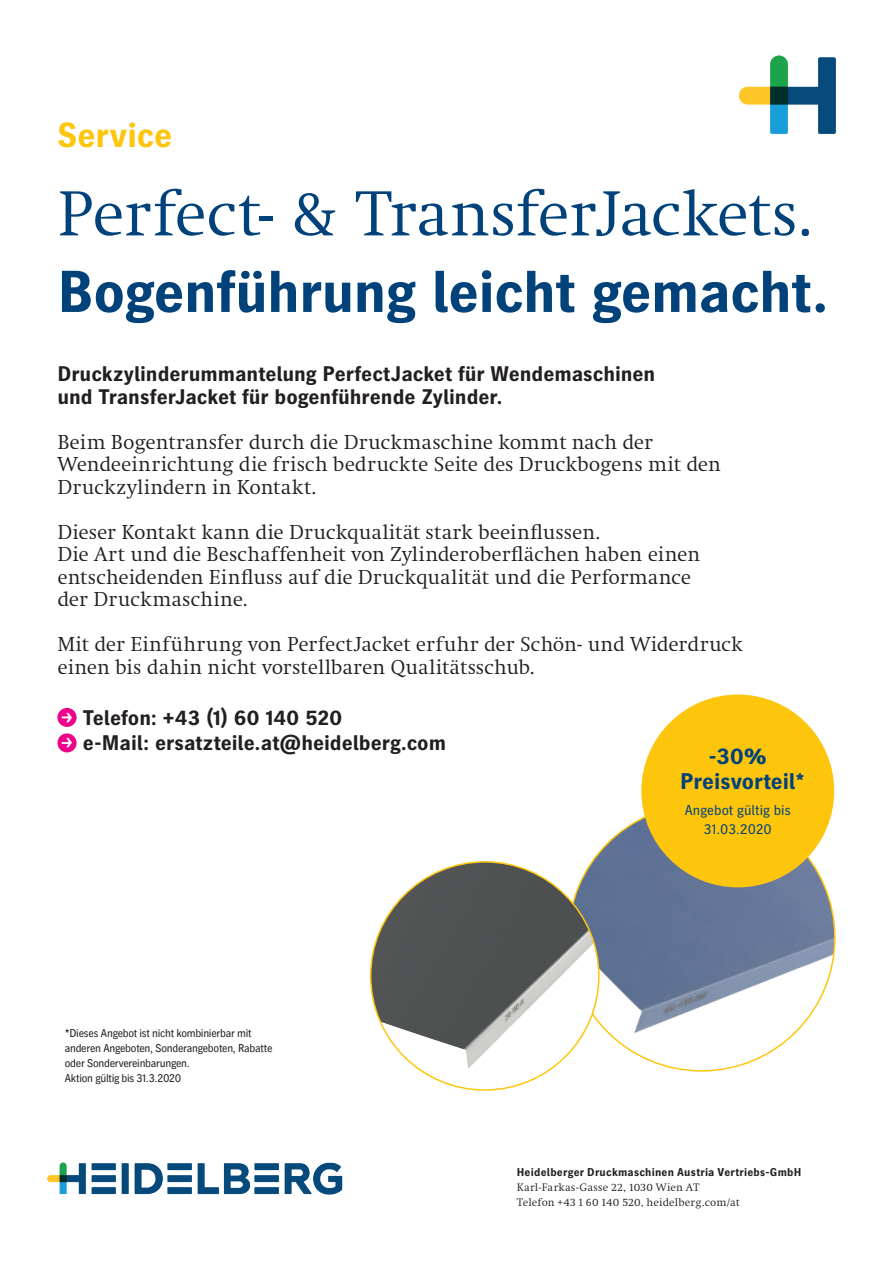
<style>
.page{position:relative;width:893px;height:1263px;background:#fff}
.page>*{position:absolute;margin:0;border:0;box-sizing:border-box;transform-origin:0 0}
.t1{font:66px "Heidelberg Antiqua ML";letter-spacing:-.02em;color:#004279}
.t2{font:700 58.5px "Heidelbg Gothic Web Ml";letter-spacing:-.01em;color:#004279}
.t3{font:700 34.5px "Heidelberg Gothic Ml";color:#fec50d}
.t4{font:700 22.5px/25.5px "Heidelberg Gothic Ml";color:#004279;text-align:center}
.t5{font:21px/22.5px "Heidelberg Antiqua ML";color:#231f20}
.t6{font:700 21px/22.5px "Heidelberg Gothic Ml";color:#231f20}
.t7{font:14.25px/19.2px "Heidelberg Gothic Ml";letter-spacing:.005em;color:#004279;text-align:center}
.t8{font:11.25px/14.9px "Heidelbg Gothic Web Ml";letter-spacing:-.025em;color:#231f20}
.t9{font:11.25px/14.9px "Heidelberg Antiqua ML";letter-spacing:.015em;color:#231f20}
.t10{font:700 11.25px "Heidelberg Gothic Ml";letter-spacing:.02em;color:#231f20}
.s1{font-weight:400;font-size:24.3px;color:#fff}
</style>
<div class="page">
<img style="left:568px;top:804px;width:267px;height:267px;border-radius:133px">
<svg style="left:62px;top:708px;width:627px;height:19px"></svg>
<svg style="left:62px;top:733px;width:599px;height:19px"></svg>
<div style="left:642px;top:695px;width:191px;height:192px;background:#fec50d;border-radius:50%"></div>
<img style="left:371px;top:862px;width:228px;height:228px;border-radius:114px">
<img style="left:738px;top:55px;width:98px;height:79px">
<img style="left:47px;top:1162px;width:296px;height:33px">
<h3 class="t3" style="left:57px;top:116px;width:116px">Service</h3>
<h1 class="t1" style="left:57px;top:177px;width:758px">Perfect- &amp; TransferJackets.</h1>
<h2 class="t2" style="left:57px;top:259px;width:773px">Bogenführung leicht gemacht.</h2>
<p class="t6" style="left:57px;top:363px;width:599px">Druckzylinderummantelung PerfectJacket für Wendemaschinen und TransferJacket für bogenführende Zylinder.</p>
<p class="t5" style="left:57px;top:431px;width:665px">Beim Bogentransfer durch die Druckmaschine kommt nach der<br>Wendeeinrichtung die frisch bedruckte Seite des Druckbogens mit den<br>Druckzylindern in Kontakt.</p>
<p class="t5" style="left:57px;top:521px;width:644px">Dieser Kontakt kann die Druckqualität stark beeinflussen.<br>Die Art und die Beschaffenheit von Zylinderoberflächen haben einen entscheidenden Einfluss auf die Druckqualität und die Performance der Druckmaschine.</p>
<p class="t5" style="left:57px;top:633px;width:687px">Mit der Einführung von PerfectJacket erfuhr der Schön- und Widerdruck einen bis dahin nicht vorstellbaren Qualitätsschub.</p>
<p class="t6" style="left:65px;top:705px;width:383px;line-height:25.5px"><span class="s1">›</span> Telefon: +43 (1) 60 140 520<br><span class="s1">›</span> e-Mail: ersatzteile.at@heidelberg.com</p>
<p class="t4" style="left:680px;top:744px;width:126px">-30%<br>Preisvorteil*</p>
<p class="t7" style="left:685px;top:800px;width:108px">Angebot gültig bis<br>31.03.2020</p>
<p class="t8" style="left:65px;top:1026px;width:209px">*Dieses Angebot ist nicht kombinierbar mit anderen Angeboten, Sonderangeboten, Rabatte oder Sondervereinbarungen.<br>Aktion gültig bis 31.3.2020</p>
<p class="t10" style="left:517px;top:1166px;width:286px">Heidelberger Druckmaschinen Austria Vertriebs-GmbH</p>
<p class="t9" style="left:517px;top:1180px;width:225px">Karl-Farkas-Gasse 22, 1030 Wien AT<br>Telefon +43 1 60 140 520, heidelberg.com/at</p>
</div>
